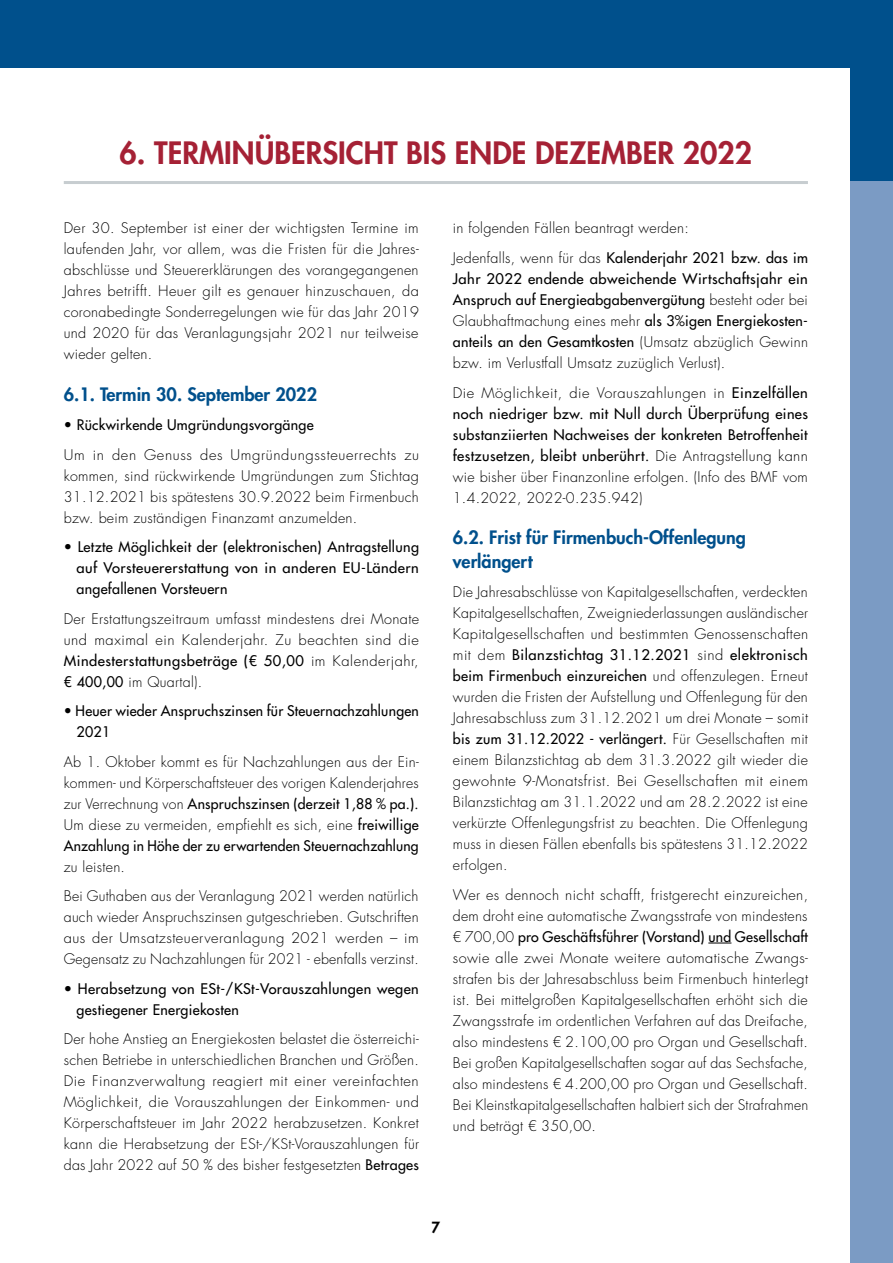
<style>
.page{position:relative;width:893px;height:1263px;background:#fff}
.page>*{position:absolute;margin:0;border:0;box-sizing:border-box;transform-origin:0 0}
.t1{font:800 30px "Futura Std";color:#a52135}
.t2{font:800 18px/24px "Futura Std";color:#00508c}
.t3{font:800 15px "Futura Std";color:#000}
.t4{font:300 14.25px/21px "Futura Std";letter-spacing:.02em;color:#000;text-align:justify}
.t5{font:500 14.25px/21px "Futura Std";letter-spacing:.02em;color:#000;text-align:justify}
.s1{font-weight:500}
.s2{font-weight:300}
</style>
<div class="page">
<div style="left:850px;top:0;width:43px;height:1263px;background:#7b9bc4"></div>
<div style="left:0;top:0;width:893px;height:68px;background:#00508c"></div>
<div style="left:850px;top:0;width:43px;height:181px;background:#00508c"></div>
<hr style="left:64px;top:181px;width:744px;height:3px;background:#c7cdd0">
<svg style="left:708px;top:943px;width:23px;height:1px"></svg>
<h1 class="t1" style="left:120px;top:134px;width:634px">6. TERMINÜBERSICHT BIS ENDE DEZEMBER 2022</h1>
<p class="t4" style="left:64px;top:218px;width:357px">Der 30. September ist einer der wichtigsten Termine im laufenden Jahr, vor allem, was die Fristen für die Jahres&shy;abschlüsse und Steuererklärungen des vorangegangenen Jahres betrifft. Heuer gilt es genauer hinzuschauen, da coronabedingte Sonderregelungen wie für das Jahr 2019 und 2020 für das Veranlagungsjahr 2021 nur teilweise wieder gelten.</p>
<p class="t2" style="left:64px;top:382px;width:255px">6.1. Termin 30. September 2022</p>
<p class="t5" style="left:64px;top:414px;width:251px">• Rückwirkende Umgründungsvorgänge</p>
<p class="t4" style="left:64px;top:444px;width:357px">Um in den Genuss des Umgründungssteuerrechts zu kommen, sind rückwirkende Umgründungen zum Stichtag 31.12.2021 bis spätestens 30.9.2022 beim Firmenbuch bzw. beim zuständigen Finanzamt anzumelden.</p>
<p class="t5" style="left:77px;top:536px;width:344px;text-indent:-13px">• Letzte Möglichkeit der (elektronischen) Antragstellung auf Vorsteuererstattung von in anderen EU-Ländern angefallenen Vorsteuern</p>
<p class="t4" style="left:64px;top:608px;width:357px">Der Erstattungszeitraum umfasst mindestens drei Monate und maximal ein Kalenderjahr. Zu beachten sind die <span class="s1">Mindesterstattungsbeträge (€ 50,00</span> im Kalenderjahr, <span class="s1">€ 400,00</span> im Quartal).</p>
<p class="t5" style="left:77px;top:700px;width:344px;text-indent:-13px">• Heuer wieder Anspruchszinsen für Steuernachzahlungen<br>2021</p>
<p class="t4" style="left:64px;top:751px;width:357px">Ab 1. Oktober kommt es für Nachzahlungen aus der Ein&shy;kommen- und Körperschaftsteuer des vorigen Kalenderjahres zur Verrechnung von <span class="s1">Anspruchszinsen (derzeit 1,88 % pa.).<br></span>Um diese zu vermeiden, empfiehlt es sich, eine <span class="s1">freiwillige Anzahlung in Höhe der zu erwartenden Steuernachzahlung</span></p>
<p class="t4" style="left:64px;top:852px;width:356px;line-height:29.5px">zu leisten.<br>Bei Guthaben aus der Veranlagung 2021 werden natürlich</p>
<p class="t4" style="left:64px;top:907px;width:356px">auch wieder Anspruchszinsen gutgeschrieben. Gutschriften aus der Umsatzsteuerveranlagung 2021 werden – im Gegensatz zu Nachzahlungen für 2021 - ebenfalls verzinst.</p>
<p class="t5" style="left:77px;top:978px;width:344px;text-indent:-13px">• Herabsetzung von ESt-/KSt-Vorauszahlungen wegen gestiegener Energiekosten</p>
<p class="t4" style="left:64px;top:1029px;width:357px">Der hohe Anstieg an Energiekosten belastet die österreichi&shy;schen Betriebe in unterschiedlichen Branchen und Größen.<br>Die Finanzverwaltung reagiert mit einer vereinfachten Möglichkeit, die Vorauszahlungen der Einkommen- und Körperschaftsteuer im Jahr 2022 herabzusetzen. Konkret kann die Herabsetzung der ESt-/KSt-Vorauszahlungen für das Jahr 2022 auf 50 % des bisher festgesetzten <span class="s1">Betrages</span></p>
<p class="t4" style="left:453px;top:214px;width:357px;line-height:29.5px">in folgenden Fällen beantragt werden:<br>Jedenfalls, wenn für das <span class="s1">Kalenderjahr 2021 bzw. das im</span></p>
<p class="t5" style="left:453px;top:268px;width:357px">Jahr 2022 endende abweichende Wirtschaftsjahr ein Anspruch auf Energieabgabenvergütung <span class="s2">besteht oder bei Glaubhaftmachung eines mehr</span> als 3%igen Energiekosten&shy;anteils an den Gesamtkosten <span class="s2">(Umsatz abzüglich Gewinn bzw. im Verlustfall Umsatz zuzüglich Verlust).</span></p>
<p class="t5" style="left:453px;top:382px;width:357px"><span class="s2">Die Möglichkeit, die Vorauszahlungen in</span> Einzelfällen noch niedriger bzw. mit Null durch Überprüfung eines substanziierten Nachweises der konkreten Betroffenheit festzusetzen, bleibt unberührt. <span class="s2">Die Antragstellung kann wie bisher über Finanzonline erfolgen. (Info des BMF vom 1.4.2022, 2022-0.235.942)</span></p>
<p class="t2" style="left:453px;top:525px;width:295px">6.2. Frist für Firmenbuch-Offenlegung verlängert</p>
<p class="t4" style="left:453px;top:582px;width:357px">Die Jahresabschlüsse von Kapitalgesellschaften, verdeckten Kapitalgesellschaften, Zweigniederlassungen ausländischer Kapitalgesellschaften und bestimmten Genossenschaften mit dem <span class="s1">Bilanzstichtag 31.12.2021</span> sind <span class="s1">elektronisch beim Firmenbuch einzureichen</span> und offenzulegen. Erneut wurden die Fristen der Aufstellung und Offenlegung für den Jahresabschluss zum 31.12.2021 um drei Monate – somit <span class="s1">bis zum 31.12.2022 - verlängert.</span> Für Gesellschaften mit einem Bilanzstichtag ab dem 31.3.2022 gilt wieder die gewohnte 9-Monatsfrist. Bei Gesellschaften mit einem Bilanzstichtag am 31.1.2022 und am 28.2.2022 ist eine verkürzte Offenlegungsfrist zu beachten. Die Offenlegung muss in diesen Fällen ebenfalls bis spätestens 31.12.2022 erfolgen.</p>
<p class="t4" style="left:453px;top:884px;width:357px">Wer es dennoch nicht schafft, fristgerecht einzureichen, dem droht eine automatische Zwangsstrafe von mindestens € 700,00 <span class="s1">pro Geschäftsführer (Vorstand) und Gesellschaft </span>sowie alle zwei Monate weitere automatische Zwangs&shy;strafen bis der Jahresabschluss beim Firmenbuch hinterlegt ist. Bei mittelgroßen Kapitalgesellschaften erhöht sich die Zwangsstrafe im ordentlichen Verfahren auf das Dreifache, also mindestens € 2.100,00 pro Organ und Gesellschaft.<br>Bei großen Kapitalgesellschaften sogar auf das Sechsfache, also mindestens € 4.200,00 pro Organ und Gesellschaft.<br>Bei Kleinstkapitalgesellschaften halbiert sich der Strafrahmen und beträgt € 350,00.</p>
<p class="t3" style="left:431px;top:1218px;width:10px">7</p>
</div>
